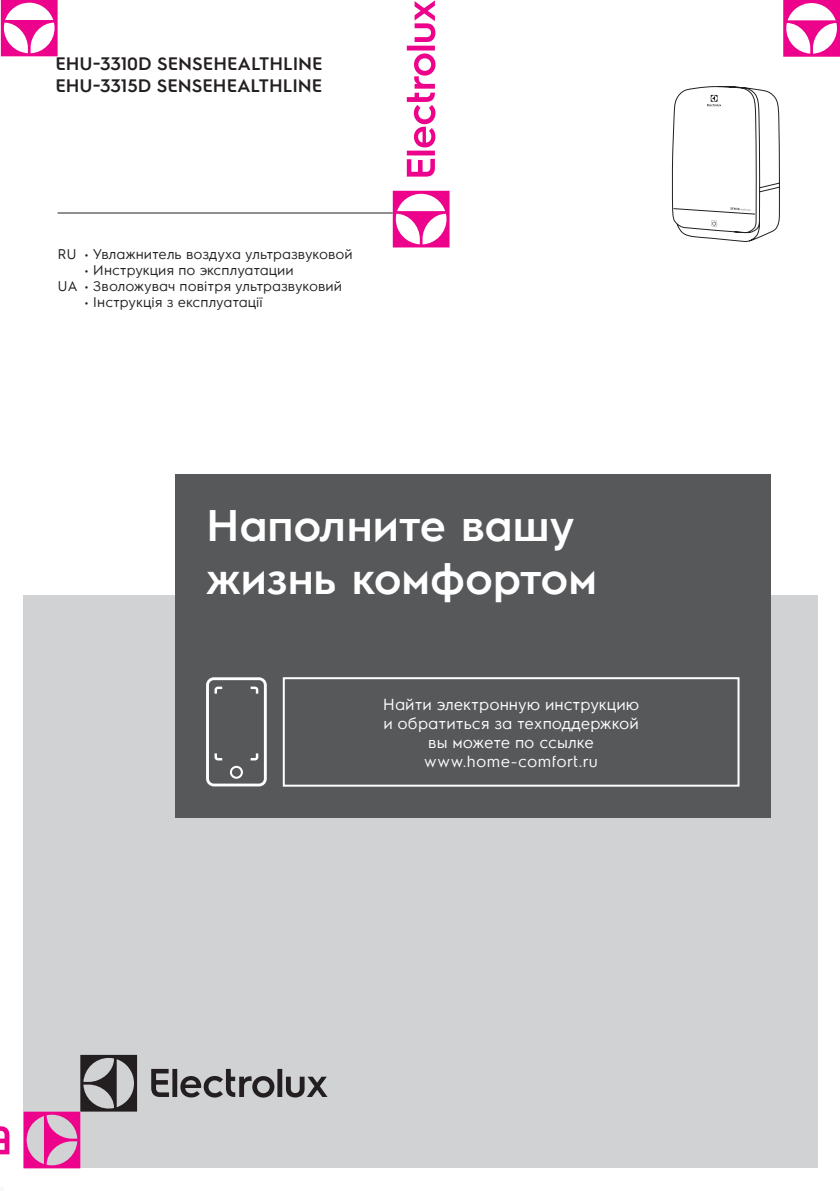
<style>
.page{position:relative;width:840px;height:1191px;background:#fff}
.page>*{position:absolute;margin:0;border:0;box-sizing:border-box;transform-origin:0 0}
.t1{font:600 44px/52.8px "Electrolux Sans C";color:#fff}
.t2{font:600 18px/21.6px "Electrolux Sans C";color:#231f20}
.t3{font:16px/19.2px "Electrolux Sans C";color:#fff;text-align:center}
.t4{font:14px "Electrolux Sans C";color:#231f20}
</style>
<div class="page">
<div style="left:0;top:0;width:32px;height:20px;background:#fcdaee"></div>
<div style="left:23px;top:595px;width:794px;height:573px;background:#d1d2d4"></div>
<div style="left:175px;top:474px;width:595px;height:343px;background:#57585a"></div>
<div style="left:282px;top:677px;width:457px;height:109px;border:2px solid #fff"></div>
<svg style="left:206px;top:677px;width:60px;height:109px"></svg>
<hr style="left:58px;top:212px;width:334px;height:1px;background:#231f20">
<svg style="left:1px;top:0;width:57px;height:56px"></svg>
<svg style="left:783px;top:0;width:56px;height:57px"></svg>
<svg style="left:392px;top:0;width:57px;height:247px"></svg>
<svg style="left:0;top:1054px;width:327px;height:114px"></svg>
<svg style="left:671px;top:86px;width:109px;height:156px"></svg>
<p class="t2" style="left:55px;top:52px;width:269px">EHU-3310D SENSEHEALTHLINE<br>EHU-3315D SENSEHEALTHLINE</p>
<p class="t4" style="left:58px;top:244px;width:21px">RU</p>
<p class="t4" style="left:58px;top:276px;width:22px">UA</p>
<p class="t4" style="left:84px;top:244px;width:269px">• Увлажнитель воздуха ультразвуковой</p>
<p class="t4" style="left:84px;top:260px;width:210px">• Инструкция по эксплуатации</p>
<p class="t4" style="left:84px;top:276px;width:259px">• Зволожувач повітря ультразвуковий</p>
<p class="t4" style="left:84px;top:292px;width:179px">• Інструкція з експлуатації</p>
<h1 class="t1" style="left:206px;top:496px;width:392px">Наполните вашу жизнь комфортом</h1>
<p class="t3" style="left:382px;top:693px;width:258px">Найти электронную инструкцию и обратиться за техподдержкой вы можете по ссылке www.home-comfort.ru</p>
</div>
